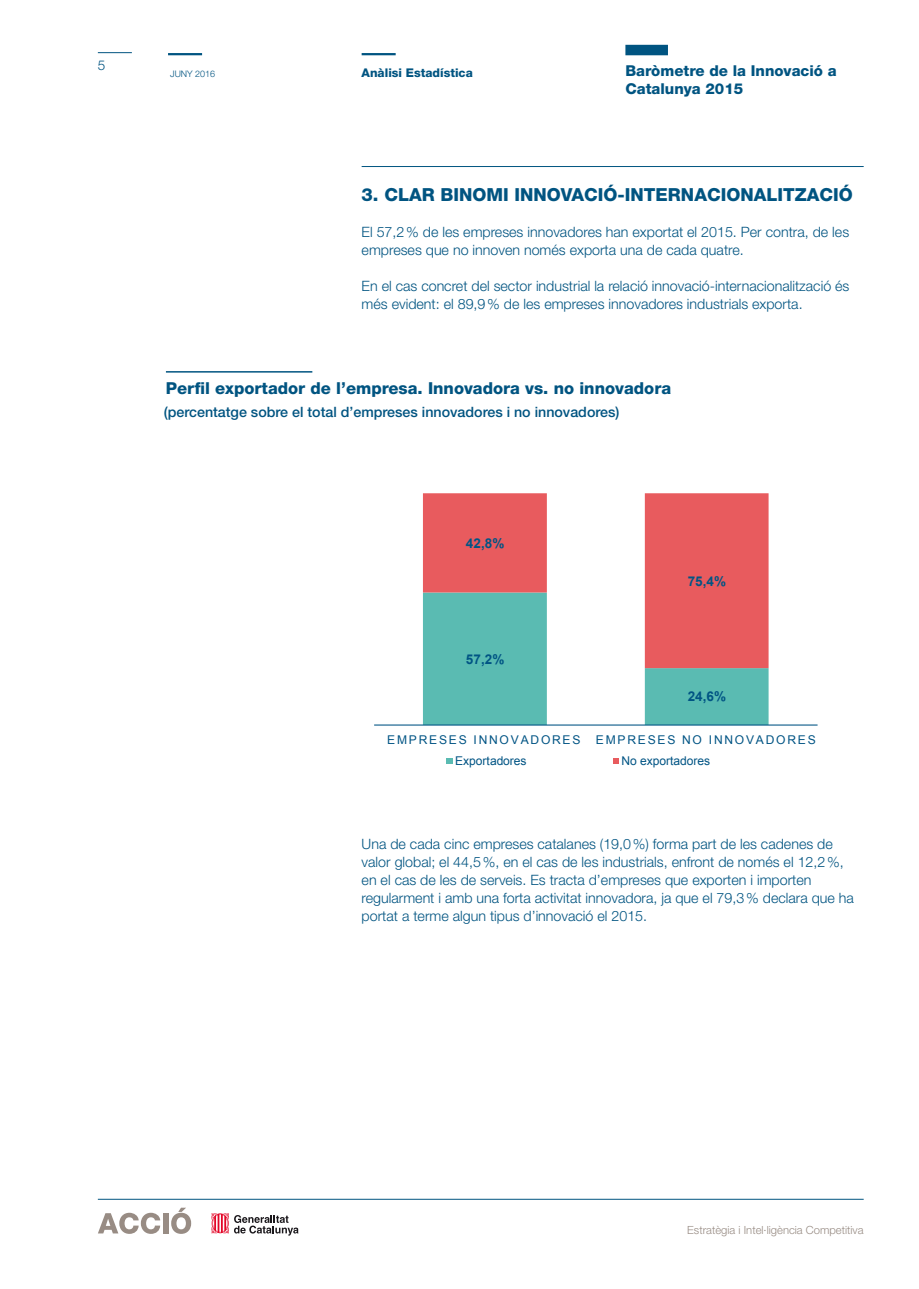
<style>
.page{position:relative;width:919px;height:1289px;background:#fff}
.page>*{position:absolute;margin:0;border:0;box-sizing:border-box;transform-origin:0 0}
.B-Subtitol{font:800 18px "Helvetica Neue LT Std";color:#005481}
._01-Titular_gràfic{font:800 16.5px "Helvetica Neue LT Std";color:#005481}
._01-Nom_del_document{font:800 15px/18px "Helvetica Neue LT Std";color:#005481}
._01-Cos_de_text{font:300 14.25px/18px "Helvetica Neue LT Std";color:#005481}
._01-Cos_de_text-2{font:500 14.25px "Helvetica Neue LT Std";color:#005481}
.t1{font:700 13.5px "Arial";letter-spacing:.005em;color:#005484}
._04-Numeració{font:300 13.5px "Helvetica Neue LT Std";color:#005481}
.t2{font:12px "Arial";letter-spacing:.145em;color:#005484}
.t3{font:12px "Arial";letter-spacing:-.005em;color:#005484}
._02-Categoria_del_do{font:800 12px "Helvetica Neue LT Std";color:#005481}
.t4{font:300 11.25px "Helvetica Neue LT Std";color:#988c84}
._03-Data_del_documen{font:300 9px "Helvetica Neue LT Std";color:#005481}
</style>
<div class="page">
<div style="left:625px;top:45px;width:43px;height:10px;background:#005481"></div>
<hr style="left:361px;top:53px;width:34px;height:2px;background:#005481">
<hr style="left:168px;top:53px;width:34px;height:2px;background:#005481">
<hr style="left:98px;top:52px;width:34px;height:1px;background:#005481">
<hr style="left:98px;top:1198px;width:765px;height:1px;background:#005481">
<svg style="left:211px;top:1213px;width:87px;height:22px"></svg>
<svg style="left:98px;top:1212px;width:62px;height:21px"></svg>
<div style="left:163px;top:1213px;width:5px;height:20px;background:#988c84"></div>
<svg style="left:171px;top:1207px;width:20px;height:26px"></svg>
<hr style="left:361px;top:166px;width:502px;height:1px;background:#005481">
<hr style="left:166px;top:371px;width:146px;height:1px;background:#005481">
<svg style="left:423px;top:668px;width:345px;height:56px"></svg>
<svg style="left:423px;top:493px;width:345px;height:175px;fill:#e85b5e"></svg>
<hr style="left:374px;top:724px;width:443px;height:1px;background:#005484">
<div style="left:446px;top:758px;width:7px;height:6px;background:#5abbb2"></div>
<svg style="left:613px;top:758px;width:6px;height:6px"></svg>
<p class="_04-Numeració" style="left:98px;top:57px;width:9px">5</p>
<p class="_03-Data_del_documen" style="left:170px;top:68px;width:47px">JUNY 2016</p>
<p class="_02-Categoria_del_do" style="left:361px;top:65px;width:113px">Anàlisi Estadística</p>
<p class="_01-Nom_del_document" style="left:625px;top:62px;width:213px">Baròmetre de la Innovació a<br>Catalunya 2015</p>
<p class="B-Subtitol" style="left:361px;top:184px;width:492px">3. CLAR BINOMI INNOVACIÓ-INTERNACIONALITZACIÓ</p>
<p class="_01-Cos_de_text" style="left:361px;top:222px;width:489px">El 57,2% de les empreses innovadores han exportat el 2015. Per contra, de les empreses que no innoven només exporta una de cada quatre.</p>
<p class="_01-Cos_de_text" style="left:361px;top:276px;width:489px">En el cas concret del sector industrial la relació innovació-internacionalització és més evident: el 89,9% de les empreses innovadores industrials exporta.</p>
<p class="_01-Titular_gràfic" style="left:166px;top:378px;width:506px">Perfil exportador de l’empresa. Innovadora vs. no innovadora</p>
<p class="_01-Cos_de_text-2" style="left:164px;top:403px;width:457px">(percentatge sobre el total d’empreses innovadores i no innovadores)</p>
<p class="t1" style="left:466px;top:534px;width:40px">42,8%</p>
<p class="t1" style="left:466px;top:650px;width:40px">57,2%</p>
<p class="t1" style="left:687px;top:572px;width:40px">75,4%</p>
<p class="t1" style="left:687px;top:687px;width:40px">24,6%</p>
<p class="t2" style="left:387px;top:731px;width:195px">EMPRESES INNOVADORES</p>
<p class="t2" style="left:595px;top:731px;width:221px">EMPRESES NO INNOVADORES</p>
<p class="t3" style="left:455px;top:753px;width:73px">Exportadores</p>
<p class="t3" style="left:621px;top:753px;width:90px">No exportadores</p>
<p class="_01-Cos_de_text" style="left:361px;top:834px;width:494px">Una de cada cinc empreses catalanes (19,0%) forma part de les cadenes de valor global; el 44,5%, en el cas de les industrials, enfront de només el 12,2%, en el cas de les de serveis. Es tracta d’empreses que exporten i importen regularment i amb una forta activitat innovadora, ja que el 79,3% declara que ha portat a terme algun tipus d’innovació el 2015.</p>
<p class="t4" style="left:687px;top:1222px;width:178px">Estratègia i Intel·ligència Competitiva</p>
</div>
